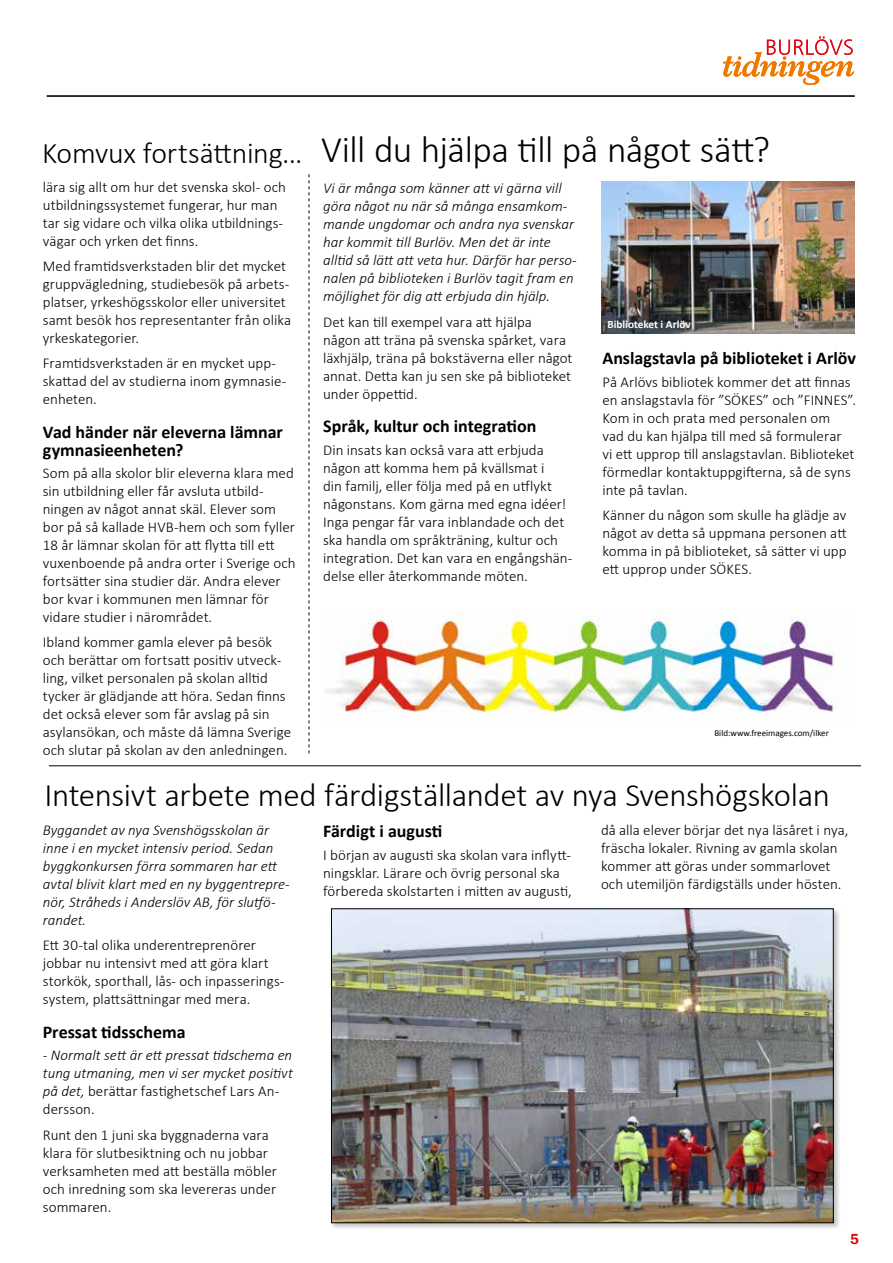
<style>
.page{position:relative;width:893px;height:1263px;background:#fff}
.page>*{position:absolute;margin:0;border:0;box-sizing:border-box;transform-origin:0 0}
.t1{font:300 37.5px "Calibri";letter-spacing:-.015em;color:#000}
.t2{font:300 33px "Calibri";letter-spacing:-.015em;color:#000}
.t3{font:700 18px/18px "Calibri";color:#000}
.t4{font:300 15px/18px "Calibri";color:#000}
.t5{font:italic 300 15px/18px "Calibri";color:#000}
.t6{font:600 15px "Franklin Gothic";color:#e30613}
.t7{font:700 11.25px "Calibri";color:#fff}
.t8{font:9px "Calibri";color:#000}
.s1{font-size:30px}
.s2{font-style:normal}
</style>
<div class="page">
<svg style="left:723px;top:37px;width:131px;height:48px"></svg>
<hr style="left:47px;top:95px;width:808px;height:2px;background:#000">
<hr style="left:49px;top:765px;width:812px;height:1px;background:#000">
<div style="left:329px;top:907px;width:512px;height:323px;background:#000;opacity:.25"></div>
<img style="left:333px;top:910px;width:499px;height:311px">
<div style="left:331px;top:908px;width:503px;height:315px;border:1px solid #000"></div>
<img style="left:324px;top:610px;width:515px;height:103px">
<svg style="left:309px;top:174px;width:1px;height:579px"></svg>
<img style="left:601px;top:182px;width:254px;height:152px">
<h1 class="t1" style="left:42px;top:127px;width:729px"><span class="s1">Komvux fortsättning...</span> Vill du hjälpa till på något sätt?</h1>
<p class="t4" style="left:43px;top:177px;width:244px">lära sig allt om hur det svenska skol- och utbildningssystemet fungerar, hur man tar sig vidare och vilka olika utbildnings&shy;vägar och yrken det finns.</p>
<p class="t4" style="left:43px;top:257px;width:250px">Med framtidsverkstaden blir det mycket gruppvägledning, studiebesök på arbets&shy;platser, yrkeshögsskolor eller universitet samt besök hos representanter från olika yrkeskategorier.</p>
<p class="t4" style="left:43px;top:354px;width:245px">Framtidsverkstaden är en mycket upp&shy;skattad del av studierna inom gymnasie&shy;enheten.</p>
<p class="t3" style="left:43px;top:423px;width:241px">Vad händer när eleverna lämnar gymnasieenheten?</p>
<p class="t4" style="left:43px;top:464px;width:254px">Som på alla skolor blir eleverna klara med sin utbildning eller får avsluta utbild&shy;ningen av något annat skäl. Elever som bor på så kallade HVB-hem och som fyller 18 år lämnar skolan för att flytta till ett vuxenboende på andra orter i Sverige och fortsätter sina studier där. Andra elever bor kvar i kommunen men lämnar för vidare studier i närområdet.</p>
<p class="t4" style="left:43px;top:633px;width:250px">Ibland kommer gamla elever på besök och berättar om fortsatt positiv utveck&shy;ling, vilket personalen på skolan alltid tycker är glädjande att höra. Sedan finns det också elever som får avslag på sin asylansökan, och måste då lämna Sverige och slutar på skolan av den anledningen.</p>
<p class="t5" style="left:323px;top:179px;width:255px">Vi är många som känner att vi gärna vill göra något nu när så många ensamkom&shy;mande ungdomar och andra nya svenskar har kommit till Burlöv. Men det är inte alltid så lätt att veta hur. Därför har perso&shy;nalen på biblioteken i Burlöv tagit fram en möjlighet för dig att erbjuda din hjälp.</p>
<p class="t4" style="left:323px;top:313px;width:251px">Det kan till exempel vara att hjälpa någon att träna på svenska spårket, vara läxhjälp, träna på bokstäverna eller något annat. Detta kan ju sen ske på biblioteket under öppettid.</p>
<p class="t3" style="left:323px;top:417px;width:215px">Språk, kultur och integration</p>
<p class="t4" style="left:323px;top:441px;width:251px">Din insats kan också vara att erbjuda någon att komma hem på kvällsmat i<br>din familj, eller följa med på en utflykt någonstans. Kom gärna med egna idéer!<br>Inga pengar får vara inblandade och det ska handla om språkträning, kultur och integration. Det kan vara en engångshän&shy;delse eller återkommande möten.</p>
<p class="t7" style="left:607px;top:317px;width:85px">Biblioteket i Arlöv</p>
<p class="t3" style="left:602px;top:349px;width:255px">Anslagstavla på biblioteket i Arlöv</p>
<p class="t4" style="left:602px;top:372px;width:255px">På Arlövs bibliotek kommer det att finnas en anslagstavla för ”SÖKES” och ”FINNES”.<br>Kom in och prata med personalen om<br>vad du kan hjälpa till med så formulerar<br>vi ett upprop till anslagstavlan. Biblioteket förmedlar kontaktuppgifterna, så de syns inte på tavlan.</p>
<p class="t4" style="left:602px;top:506px;width:246px;text-align:justify">Känner du någon som skulle ha glädje av något av detta så uppmana personen att komma in på biblioteket, så sätter vi upp ett upprop under SÖKES.</p>
<p class="t8" style="left:714px;top:728px;width:116px">Bild:www.freeimages.com/ilker</p>
<h2 class="t2" style="left:45px;top:775px;width:787px">Intensivt arbete med färdigställandet av nya Svenshögskolan</h2>
<p class="t5" style="left:43px;top:821px;width:248px">Byggandet av nya Svenshögsskolan är inne i en mycket intensiv period. Sedan byggkonkursen förra sommaren har ett avtal blivit klart med en ny byggentrepre&shy;nör, Stråheds i Anderslöv AB, för slutfö&shy;randet.</p>
<p class="t4" style="left:43px;top:936px;width:243px">Ett 30-tal olika underentreprenörer jobbar nu intensivt med att göra klart storkök, sporthall, lås- och inpasserings&shy;system, plattsättningar med mera.</p>
<p class="t3" style="left:43px;top:1023px;width:144px">Pressat tidsschema</p>
<p class="t5" style="left:43px;top:1046px;width:252px">- Normalt sett är ett pressat tidschema en tung utmaning, men vi ser mycket positivt på det, <span class="s2">berättar fastighetschef Lars An&shy;dersson.</span></p>
<p class="t4" style="left:43px;top:1125px;width:236px">Runt den 1 juni ska byggnaderna vara klara för slutbesiktning och nu jobbar verksamheten med att beställa möbler och inredning som ska levereras under sommaren.</p>
<p class="t3" style="left:323px;top:822px;width:121px">Färdigt i augusti</p>
<p class="t4" style="left:323px;top:845px;width:250px">I början av augusti ska skolan vara inflytt&shy;ningsklar. Lärare och övrig personal ska förbereda skolstarten i mitten av augusti,</p>
<p class="t4" style="left:601px;top:821px;width:249px">då alla elever börjar det nya läsåret i nya, fräscha lokaler. Rivning av gamla skolan kommer att göras under sommarlovet och utemiljön färdigställs under hösten.</p>
<p class="t6" style="left:850px;top:1229px;width:10px">5</p>
</div>
